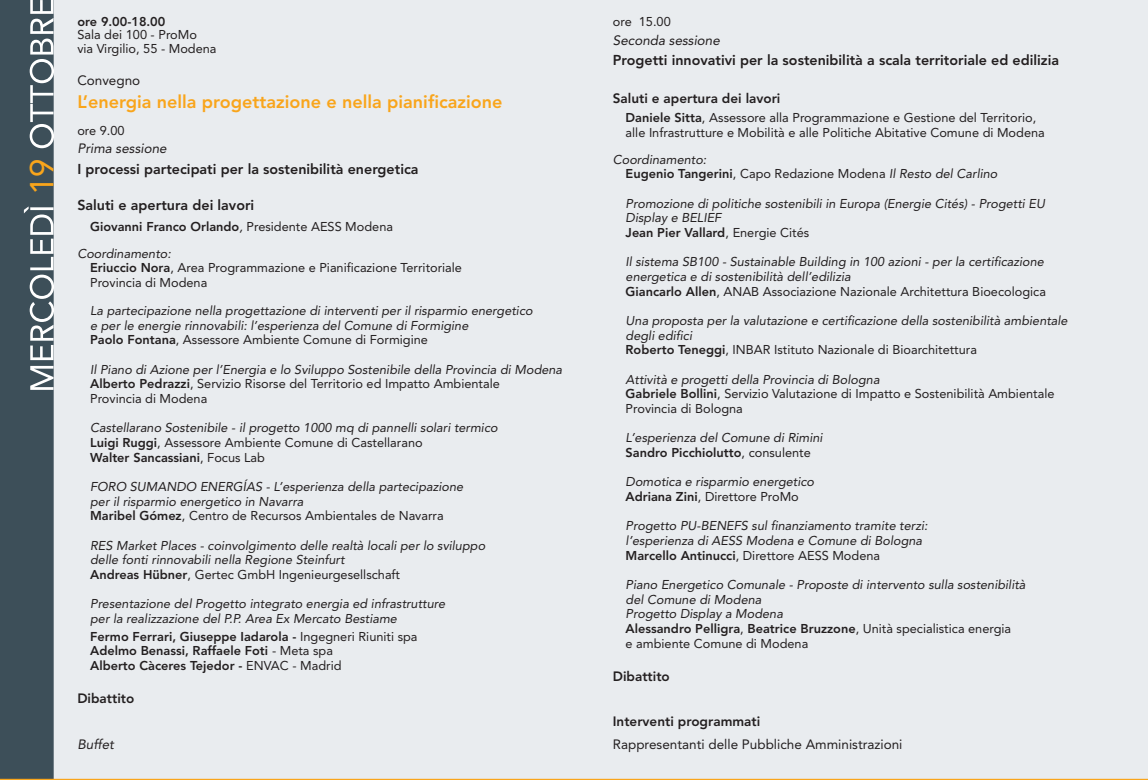
<style>
.page{position:relative;width:1148px;height:780px;background:#fff}
.page>*{position:absolute;margin:0;border:0;box-sizing:border-box;transform-origin:0 0}
.t1{font:33px "Avenir";color:#f9a51b}
.t2{font:800 18px "Avenir";color:#f9a51b}
.t3{font:800 14.25px "Avenir";color:#231f20}
.t4{font:800 13.5px "Avenir";color:#231f20}
.t5{font:13.5px "Avenir";color:#231f20}
.t6{font:italic 13.5px "Avenir";color:#231f20}
.t7{font:italic 12.75px/14.7px "Avenir";color:#231f20}
.t8{font:12.75px/14.7px "Avenir";color:#231f20}
.t9{font:800 12.75px/14.7px "Avenir";color:#231f20}
.s1{font-weight:400;font-style:italic}
.s2{font-weight:400}
.s3{font-weight:800}
.s4{font-weight:800;font-style:normal}
.s5{font-style:normal}
.s6{font-style:italic}
</style>
<div class="page">
<div style="left:54px;top:0;width:1094px;height:779px;background:#e9ecef"></div>
<div style="left:0;top:0;width:54px;height:779px;background:#3d4f59"></div>
<svg style="left:30px;top:366px;width:23px;height:24px"></svg>
<svg style="left:24px;top:206px;width:30px;height:154px"></svg>
<svg style="left:30px;top:0;width:24px;height:148px"></svg>
<hr style="left:0;top:779px;width:1148px;height:1px;background:#f9a51b">
<h1 class="t1" style="left:25px;top:195px;width:38px;rotate:-90deg">19</h1>
<p class="t9" style="left:77px;top:14px;width:90px">ore 9.00-18.00</p>
<p class="t8" style="left:77px;top:29px;width:141px;line-height:13.4px">Sala dei 100 - ProMo<br>via Virgilio, 55 - Modena</p>
<p class="t5" style="left:77px;top:73px;width:64px">Convegno</p>
<h2 class="t2" style="left:77px;top:92px;width:426px">L’energia nella progettazione e nella pianificazione</h2>
<p class="t8" style="left:77px;top:123px;width:49px">ore 9.00</p>
<p class="t6" style="left:77px;top:141px;width:91px">Prima sessione</p>
<p class="t3" style="left:77px;top:161px;width:343px">I processi partecipati per la sostenibilità energetica</p>
<p class="t3" style="left:77px;top:197px;width:178px">Saluti e apertura dei lavori</p>
<p class="t9" style="left:77px;top:213px;width:317px;line-height:26.8px;text-indent:13px">Giovanni Franco Orlando<span class="s1">,</span> <span class="s2">Presidente AESS Modena<br></span><span class="s1">Coordinamento:</span></p>
<p class="t8" style="left:90px;top:261px;width:373px"><span class="s3">Eriuccio Nora</span>, Area Programmazione e Pianificazione Territoriale<br>Provincia di Modena</p>
<p class="t7" style="left:90px;top:303px;width:444px">La partecipazione nella progettazione di interventi per il risparmio energetico e per le energie rinnovabili: l’esperienza del Comune di Formigine<br><span class="s4">Paolo Fontana</span><span class="s5">, Assessore Ambiente Comune di Formigine</span></p>
<p class="t7" style="left:90px;top:362px;width:473px">Il Piano di Azione per l’Energia e lo Sviluppo Sostenibile della Provincia di Modena<br><span class="s4">Alberto Pedrazzi</span><span class="s5">, Servizio Risorse del Territorio ed Impatto Ambientale<br>Provincia di Modena</span></p>
<p class="t7" style="left:90px;top:421px;width:409px">Castellarano Sostenibile - il progetto 1000 mq di pannelli solari termico<br><span class="s4">Luigi Ruggi</span><span class="s5">, Assessore Ambiente Comune di Castellarano<br></span><span class="s4">Walter Sancassiani</span><span class="s5">, Focus Lab</span></p>
<p class="t7" style="left:90px;top:479px;width:374px">FORO SUMANDO ENERGÍAS - L’esperienza della partecipazione per il risparmio energetico in Navarra<br><span class="s4">Maribel Gómez</span><span class="s5">, Centro de Recursos Ambientales de Navarra</span></p>
<p class="t7" style="left:90px;top:538px;width:396px">RES Market Places - coinvolgimento delle realtà locali per lo sviluppo delle fonti rinnovabili nella Regione Steinfurt<br><span class="s4">Andreas Hübner</span><span class="s5">, Gertec GmbH Ingenieurgesellschaft</span></p>
<p class="t7" style="left:90px;top:597px;width:356px">Presentazione del Progetto integrato energia ed infrastrutture per la realizzazione del P.P. Area Ex Mercato Bestiame</p>
<p class="t9" style="left:90px;top:629px;width:329px">Fermo Ferrari, Giuseppe Iadarola - <span class="s2">Ingegneri Riuniti spa<br></span>Adelmo Benassi, Raffaele Foti <span class="s2">- Meta spa<br></span>Alberto Càceres Tejedor - <span class="s2">ENVAC - Madrid</span></p>
<p class="t4" style="left:77px;top:691px;width:59px">Dibattito</p>
<p class="t6" style="left:77px;top:737px;width:38px">Buffet</p>
<p class="t8" style="left:613px;top:14px;width:59px">ore 15.00</p>
<p class="t6" style="left:613px;top:33px;width:109px">Seconda sessione</p>
<p class="t3" style="left:613px;top:53px;width:448px">Progetti innovativi per la sostenibilità a scala territoriale ed edilizia</p>
<p class="t4" style="left:613px;top:92px;width:169px">Saluti e apertura dei lavori</p>
<p class="t8" style="left:625px;top:111px;width:421px"><span class="s3">Daniele Sitta</span>, Assessore alla Programmazione e Gestione del Territorio, alle Infrastrutture e Mobilità e alle Politiche Abitative Comune di Modena</p>
<p class="t7" style="left:625px;top:152px;width:373px;text-indent:-13px">Coordinamento:<br><span class="s4">Eugenio Tangerini</span><span class="s5">, Capo Redazione Modena</span> Il Resto del Carlino</p>
<p class="t7" style="left:625px;top:196px;width:421px">Promozione di politiche sostenibili in Europa (Energie Cités) - Progetti EU<br>Display e BELIEF<br><span class="s4">Jean Pier Vallard</span><span class="s5">, Energie Cités</span></p>
<p class="t7" style="left:625px;top:255px;width:422px">Il sistema SB100 - Sustainable Building in 100 azioni - per la certificazione energetica e di sostenibilità dell’edilizia<br><span class="s4">Giancarlo Allen</span><span class="s5">, ANAB Associazione Nazionale Architettura Bioecologica</span></p>
<p class="t7" style="left:625px;top:313px;width:443px">Una proposta per la valutazione e certificazione della sostenibilità ambientale degli edifici<br><span class="s4">Roberto Teneggi</span><span class="s5">, INBAR Istituto Nazionale di Bioarchitettura</span></p>
<p class="t8" style="left:625px;top:372px;width:430px"><span class="s6">Attività e progetti della Provincia di Bologna<br></span><span class="s3">Gabriele Bollini</span>, Servizio Valutazione di Impatto e Sostenibilità Ambientale<br>Provincia di Bologna</p>
<p class="t7" style="left:625px;top:431px;width:198px">L’esperienza del Comune di Rimini<br><span class="s4">Sandro Picchiolutto</span><span class="s5">, consulente</span></p>
<p class="t7" style="left:625px;top:475px;width:190px">Domotica e risparmio energetico<br><span class="s4">Adriana Zini</span><span class="s5">, Direttore ProMo</span></p>
<p class="t7" style="left:625px;top:519px;width:303px">Progetto PU-BENEFS sul finanziamento tramite terzi: l’esperienza di AESS Modena e Comune di Bologna<br><span class="s4">Marcello Antinucci</span><span class="s5">, Direttore AESS Modena</span></p>
<p class="t7" style="left:625px;top:577px;width:401px">Piano Energetico Comunale - Proposte di intervento sulla sostenibilità del Comune di Modena<br>Progetto Display a Modena<br><span class="s4">Alessandro Pelligra</span><span class="s5">,</span> <span class="s4">Beatrice Bruzzone</span><span class="s5">, Unità specialistica energia<br>e ambiente Comune di Modena</span></p>
<p class="t4" style="left:613px;top:669px;width:59px">Dibattito</p>
<p class="t4" style="left:613px;top:714px;width:149px">Interventi programmati</p>
<p class="t5" style="left:613px;top:737px;width:291px">Rappresentanti delle Pubbliche Amministrazioni</p>
</div>
